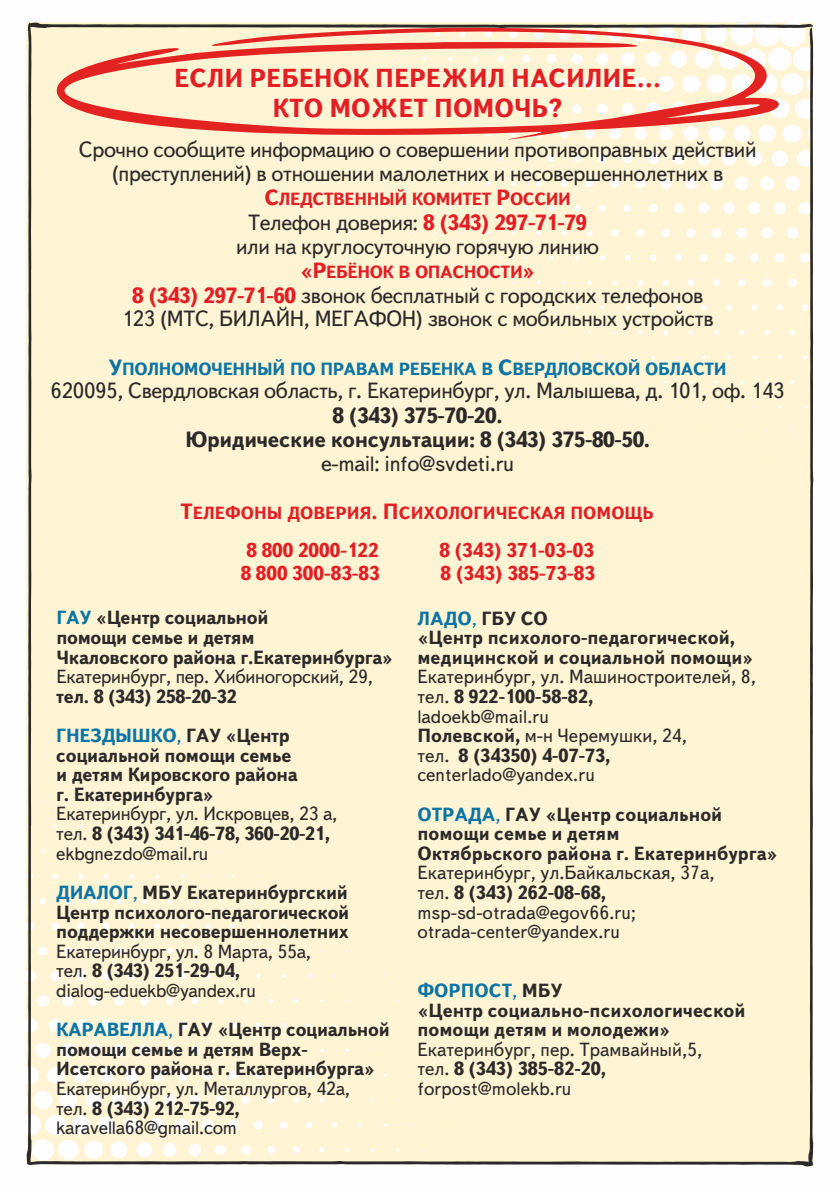
<style>
.page{position:relative;width:840px;height:1191px;background:#fff}
.page>*{position:absolute;margin:0;border:0;box-sizing:border-box;transform-origin:0 0}
.t1{font:700 26px/29.6px "Text Book C";color:#e31e24;text-align:center}
.t2{font:22px/23.6px "Text Book C";letter-spacing:-.02em;color:#2b2a29;text-align:center}
.t3{font:700 22px/24.6px "Text Book C";letter-spacing:-.02em;color:#2b2a29;text-align:center}
.t4{font:700 20px "Text Book C";color:#e31e24}
.t5{font:19px/19.6px "Text Book C";color:#2b2a29}
.t6{font:700 19px/19.6px "Text Book C";letter-spacing:-.015em;color:#2b2a29}
.t7{font:700 17.6px "Text Book C";letter-spacing:-.025em;color:#0a74a4}
.t8{font:700 17.6px "Text Book C";letter-spacing:-.025em;color:#e31e24}
.t9{font:700 17.6px "Text Book C";color:#e31e24}
.s1{font-size:22px}
.s2{font-weight:700;color:#e31e24}
.s3{color:#0a74a4}
.s4{font-weight:400;color:#0a74a4}
.s5{font-weight:700}
</style>
<div class="page">
<div style="left:27px;top:22px;width:786px;height:1144px;background:#fff4d4"></div>
<svg style="left:26px;top:26px;width:755px;height:114px;background:#f6d1b9"></svg>
<h1 class="t1" style="left:174px;top:65px;width:488px">ЕСЛИ РЕБЕНОК ПЕРЕЖИЛ НАСИЛИЕ…<br>КТО МОЖЕТ ПОМОЧЬ?</h1>
<p class="t2" style="left:79px;top:139px;width:678px">Срочно сообщите информацию о совершении противоправных действий (преступлений) в отношении малолетних и несовершеннолетних в</p>
<p class="t8" style="left:264px;top:192px;width:308px"><span class="s1">С</span>ЛЕДСТВЕННЫЙ КОМИТЕТ <span class="s1">Р</span>ОССИИ</p>
<p class="t2" style="left:236px;top:212px;width:364px">Телефон доверия: <span class="s2">8 (343) 297-71-79 </span>или на круглосуточную горячую линию</p>
<p class="t8" style="left:300px;top:264px;width:236px"><span class="s1">«Р</span>ЕБЁНОК В ОПАСНОСТИ<span class="s1">»</span></p>
<p class="t2" style="left:122px;top:285px;width:593px"><span class="s2">8 (343) 297-71-60</span> звонок бесплатный с городских телефонов<br>123 (МТС, БИЛАЙН, МЕГАФОН) звонок с мобильных устройств</p>
<p class="t7" style="left:108px;top:361px;width:619px"><span class="s1">У</span>ПОЛНОМОЧЕННЫЙ ПО ПРАВАМ РЕБЕНКА В <span class="s1">С</span>ВЕРДЛОВСКОЙ ОБЛАСТИ</p>
<p class="t2" style="left:51px;top:380px;width:735px">620095, Свердловская область, г. Екатеринбург, ул. Малышева, д. 101, оф. 143</p>
<p class="t3" style="left:185px;top:404px;width:466px">8 (343) 375-70-20.<br>Юридические консультации: 8 (343) 375-80-50.</p>
<p class="t2" style="left:321px;top:453px;width:194px">e-mail: info@svdeti.ru</p>
<p class="t9" style="left:180px;top:505px;width:474px"><span class="s1">Т</span>ЕЛЕФОНЫ ДОВЕРИЯ<span class="s1">. П</span>СИХОЛОГИЧЕСКАЯ ПОМОЩЬ</p>
<p class="t4" style="left:246px;top:541px;width:134px">8 800 2000-122</p>
<p class="t4" style="left:439px;top:541px;width:156px">8 (343) 371-03-03</p>
<p class="t4" style="left:240px;top:564px;width:141px">8 800 300-83-83</p>
<p class="t4" style="left:440px;top:564px;width:156px">8 (343) 385-73-83</p>
<p class="t6" style="left:56px;top:609px;width:338px"><span class="s3">ГАУ</span> «Центр социальной<br>помощи семье и детям<br>Чкаловского района г.Екатеринбурга»</p>
<p class="t5" style="left:56px;top:668px;width:318px">Екатеринбург, пер. Хибиногорский, 29,</p>
<p class="t6" style="left:56px;top:678px;width:235px;line-height:39.2px">тел. 8 (343) 258-20-32<br><span class="s3">ГНЕЗДЫШКО</span><span class="s4">,</span> ГАУ «Центр</p>
<p class="t6" style="left:56px;top:746px;width:243px">социальной помощи семье и детям Кировского района г. Екатеринбурга»</p>
<p class="t5" style="left:56px;top:805px;width:282px">Екатеринбург, ул. Искровцев, 23 а, тел. <span class="s5">8 (343) 341-46-78, 360-20-21, </span>ekbgnezdo@mail.ru</p>
<p class="t6" style="left:56px;top:884px;width:294px;text-align:justify"><span class="s3">ДИАЛОГ</span><span class="s4">,</span> МБУ Екатеринбургский Центр психолого-педагогической поддержки несовершеннолетних</p>
<p class="t5" style="left:56px;top:942px;width:256px">Екатеринбург, ул. 8 Марта, 55а, тел. <span class="s5">8 (343) 251-29-04, </span>dialog-eduekb@yandex.ru</p>
<p class="t6" style="left:56px;top:1021px;width:335px"><span class="s3">КАРАВЕЛЛА</span><span class="s4">,</span> ГАУ «Центр социальной помощи семье и детям Верх-<br>Исетского района г. Екатеринбурга»</p>
<p class="t5" style="left:56px;top:1080px;width:295px">Екатеринбург, ул. Металлургов, 42а, тел. <span class="s5">8 (343) 212-75-92, </span>karavella68@gmail.com</p>
<p class="t6" style="left:417px;top:609px;width:337px"><span class="s3">ЛАДО</span><span class="s4">,</span> ГБУ СО<br>«Центр психолого-педагогической, медицинской и социальной помощи»</p>
<p class="t5" style="left:417px;top:668px;width:340px">Екатеринбург, ул. Машиностроителей, 8, тел. <span class="s5">8 922-100-58-82,<br></span>ladoekb@mail.ru<br><span class="s5">Полевской,</span> м-н Черемушки, 24,<br>тел. <span class="s5">8 (34350) 4-07-73, </span>centerlado@yandex.ru</p>
<p class="t6" style="left:417px;top:805px;width:362px"><span class="s3">ОТРАДА</span><span class="s4">,</span> ГАУ «Центр социальной помощи семье и детям<br>Октябрьского района г. Екатеринбурга»</p>
<p class="t5" style="left:417px;top:864px;width:298px">Екатеринбург, ул.Байкальская, 37а, тел. <span class="s5">8 (343) 262-08-68, </span>msp-sd-otrada@egov66.ru; otrada-center@yandex.ru</p>
<p class="t6" style="left:417px;top:982px;width:329px"><span class="s3">ФОРПОСТ</span><span class="s4">,</span> МБУ<br>«Центр социально-психологической помощи детям и молодежи»</p>
<p class="t5" style="left:417px;top:1040px;width:286px">Екатеринбург, пер. Трамвайный,5, тел. <span class="s5">8 (343) 385-82-20, </span>forpost@molekb.ru</p>
</div>
